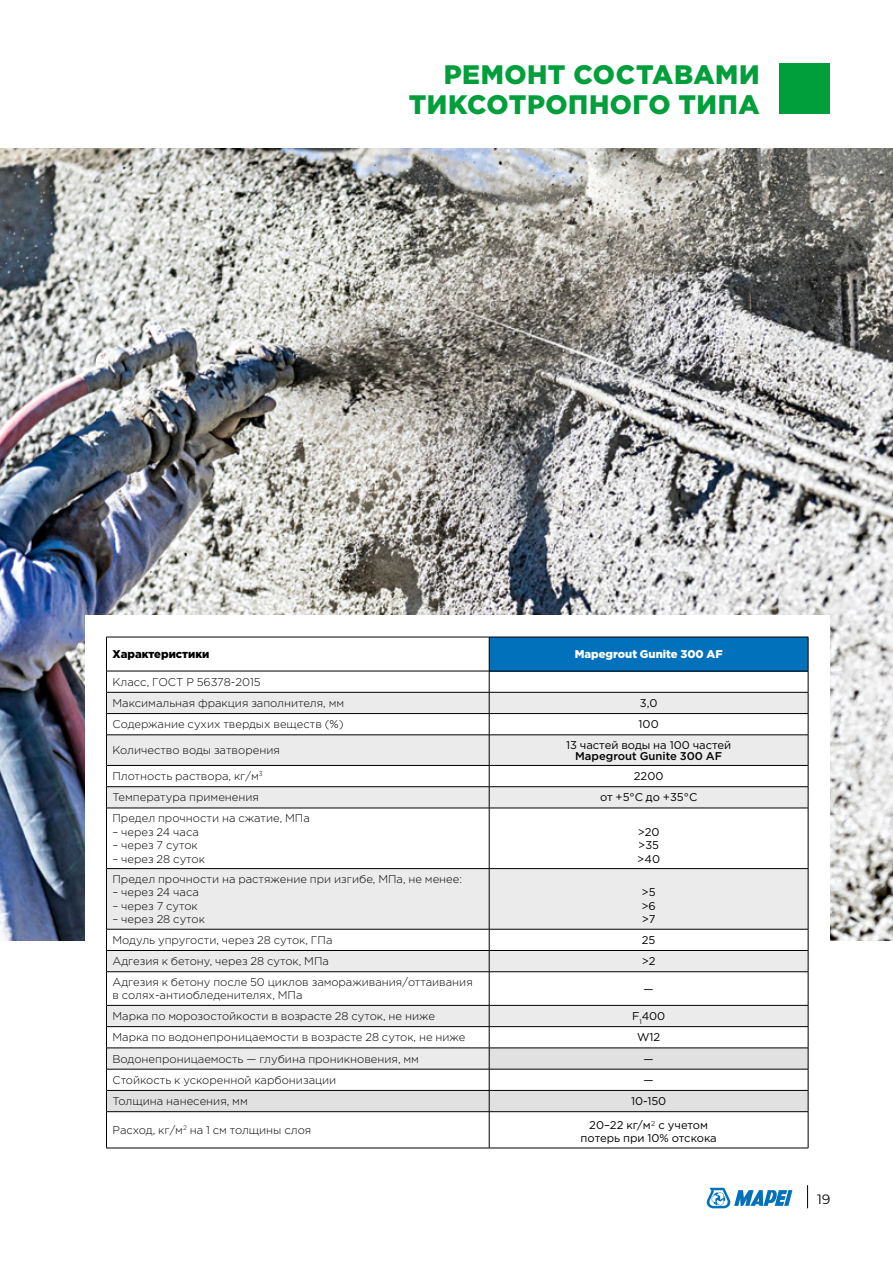
<style>
.page{position:relative;width:893px;height:1263px;background:#fff}
.page>*{position:absolute;margin:0;border:0;box-sizing:border-box;transform-origin:0 0}
.t1{font:900 26.7px/30px "Gotham Pro";letter-spacing:.025em;color:#009f3c}
.t2{font:13.5px "Montserrat";color:#000}
.t3{font:300 11.25px/21.3px "Gotham Pro";color:#000}
.t4{font:11.25px/13.5px "Gotham Pro";color:#000;text-align:justify}
.t5{font:900 11.25px "Gotham Pro";color:#fff}
.t6{font:500 11.25px "Gotham Pro";color:#000}
.t7{font:900 11.25px "Gotham Pro";color:#000}
.s1{font-family:"Montserrat";font-weight:300}
</style>
<div class="page">
<div style="left:779px;top:64px;width:50px;height:50px;background:#009f3c"></div>
<svg style="left:706px;top:1188px;width:86px;height:20px"></svg>
<svg style="left:807px;top:1185px;width:1px;height:23px"></svg>
<img style="left:0;top:149px;width:893px;height:791px">
<div style="left:85px;top:615px;width:744px;height:533px;background:#fff"></div>
<svg style="left:107px;top:735px;width:701px;height:413px"></svg>
<svg style="left:106px;top:637px;width:703px;height:98px"></svg>
<hr style="left:106px;top:734px;width:383px;height:1px;background:#000">
<hr style="left:106px;top:735px;width:1px;height:30px;background:#000">
<hr style="left:489px;top:734px;width:319px;height:1px;background:#000">
<hr style="left:489px;top:735px;width:1px;height:30px;background:#000">
<hr style="left:808px;top:735px;width:1px;height:30px;background:#000">
<hr style="left:106px;top:765px;width:383px;height:1px;background:#000">
<hr style="left:489px;top:765px;width:319px;height:1px;background:#000">
<hr style="left:106px;top:786px;width:383px;height:1px;background:#000">
<svg style="left:106px;top:766px;width:1px;height:42px"></svg>
<hr style="left:489px;top:786px;width:319px;height:1px;background:#000">
<svg style="left:489px;top:766px;width:1px;height:42px"></svg>
<svg style="left:808px;top:766px;width:1px;height:42px"></svg>
<hr style="left:106px;top:808px;width:383px;height:1px;background:#000">
<hr style="left:106px;top:808px;width:1px;height:60px;background:#000">
<hr style="left:489px;top:808px;width:319px;height:1px;background:#000">
<hr style="left:489px;top:808px;width:1px;height:60px;background:#000">
<hr style="left:808px;top:808px;width:1px;height:60px;background:#000">
<hr style="left:106px;top:868px;width:383px;height:1px;background:#000">
<hr style="left:106px;top:869px;width:1px;height:60px;background:#000">
<hr style="left:489px;top:868px;width:319px;height:1px;background:#000">
<hr style="left:489px;top:869px;width:1px;height:60px;background:#000">
<hr style="left:808px;top:869px;width:1px;height:60px;background:#000">
<hr style="left:106px;top:929px;width:383px;height:1px;background:#000">
<hr style="left:489px;top:929px;width:319px;height:1px;background:#000">
<hr style="left:106px;top:950px;width:383px;height:1px;background:#000">
<svg style="left:106px;top:929px;width:1px;height:42px"></svg>
<hr style="left:489px;top:950px;width:319px;height:1px;background:#000">
<svg style="left:489px;top:929px;width:1px;height:42px"></svg>
<svg style="left:808px;top:929px;width:1px;height:42px"></svg>
<hr style="left:106px;top:971px;width:383px;height:1px;background:#000">
<hr style="left:106px;top:972px;width:1px;height:33px;background:#000">
<hr style="left:489px;top:971px;width:319px;height:1px;background:#000">
<hr style="left:489px;top:972px;width:1px;height:33px;background:#000">
<hr style="left:808px;top:972px;width:1px;height:33px;background:#000">
<svg style="left:106px;top:1005px;width:703px;height:107px"></svg>
<hr style="left:106px;top:1111px;width:383px;height:1px;background:#000">
<hr style="left:106px;top:1112px;width:1px;height:36px;background:#000">
<hr style="left:489px;top:1111px;width:319px;height:1px;background:#000">
<hr style="left:489px;top:1112px;width:1px;height:36px;background:#000">
<hr style="left:808px;top:1112px;width:1px;height:36px;background:#000">
<hr style="left:106px;top:1148px;width:383px;height:1px;background:#000">
<hr style="left:489px;top:1148px;width:319px;height:1px;background:#000">
<h1 class="t1" style="left:409px;top:58px;width:349px;text-indent:35px">Ремонт составами ти ксотроп ного тип</h1>
<h1 class="t1" style="left:738px;top:88px;width:23px">а</h1>
<p class="t7" style="left:112px;top:648px;width:98px">Характеристики</p>
<p class="t5" style="left:575px;top:648px;width:149px">Mapegrout Gunite 300 AF</p>
<p class="t3" style="left:112px;top:671px;width:233px">Класс, ГОСТ Р 56378-2015<br>Максимальная фракция заполнителя, мм</p>
<p class="t4" style="left:640px;top:696px;width:19px">3,0</p>
<p class="t3" style="left:112px;top:714px;width:233px">Содержание сухих твердых веществ (%)</p>
<p class="t4" style="left:639px;top:717px;width:22px">100</p>
<p class="t3" style="left:112px;top:740px;width:169px">Количество воды затворения</p>
<p class="t4" style="left:566px;top:738px;width:167px">13 частей воды на 100 частей</p>
<p class="t6" style="left:575px;top:749px;width:149px">Mapegrout Gunite 300 AF</p>
<p class="t3" style="left:112px;top:766px;width:152px">Плотность раствора, кг/м<sup>3</sup></p>
<p class="t4" style="left:634px;top:769px;width:31px">2200</p>
<p class="t3" style="left:112px;top:787px;width:148px">Температура применения</p>
<p class="t4" style="left:600px;top:791px;width:99px">от +5°С до +35°С</p>
<p class="t3" style="left:112px;top:808px;width:199px">Предел прочности на сжатие, МПа</p>
<p class="t3" style="left:112px;top:821px;width:88px">– через 24 часа</p>
<p class="t3" style="left:112px;top:835px;width:87px">– через 7 суток</p>
<p class="t3" style="left:112px;top:848px;width:94px">– через 28 суток</p>
<p class="t4" style="left:637px;top:825px;width:24px">&gt;20 &gt;35 &gt;40</p>
<p class="t3" style="left:112px;top:868px;width:351px">Предел прочности на растяжение при изгибе, МПа, не менее:</p>
<p class="t3" style="left:112px;top:882px;width:88px">– через 24 часа</p>
<p class="t3" style="left:112px;top:895px;width:87px">– через 7 суток</p>
<p class="t3" style="left:112px;top:909px;width:94px">– через 28 суток</p>
<p class="t4" style="left:641px;top:885px;width:16px">&gt;5 &gt;6 &gt;7</p>
<p class="t3" style="left:112px;top:929px;width:222px">Модуль упругости, через 28 суток, ГПа</p>
<p class="t4" style="left:642px;top:933px;width:15px">25</p>
<p class="t3" style="left:112px;top:951px;width:218px">Адгезия к бетону, через 28 суток, МПа</p>
<p class="t4" style="left:642px;top:954px;width:15px">&gt;2</p>
<p class="t3" style="left:112px;top:975px;width:362px;line-height:13.5px">Адгезия к бетону после 50 циклов замораживания/оттаивания в солях-антиобледенителях, МПа</p>
<p class="t4" style="left:644px;top:982px;width:12px">—</p>
<p class="t3" style="left:112px;top:1005px;width:324px">Марка по морозостойкости в возрасте 28 суток, не ниже</p>
<p class="t4" style="left:632px;top:1009px;width:35px">F<sub>1</sub>400</p>
<p class="t3" style="left:112px;top:1027px;width:354px">Марка по водонепроницаемости в возрасте 28 суток, не ниже</p>
<p class="t4" style="left:637px;top:1030px;width:25px">W12</p>
<p class="t3" style="left:112px;top:1048px;width:308px">Водонепроницаемость — глубина проникновения, мм</p>
<p class="t4" style="left:644px;top:1052px;width:12px">—</p>
<p class="t3" style="left:112px;top:1069px;width:225px">Стойкость к ускоренной карбонизации</p>
<p class="t4" style="left:644px;top:1073px;width:12px">—</p>
<p class="t3" style="left:112px;top:1091px;width:137px">Толщина нанесения, мм</p>
<p class="t4" style="left:631px;top:1094px;width:37px">10-150</p>
<p class="t3" style="left:112px;top:1119px;width:200px">Расход, кг/м<sup>2</sup> на 1 см толщины слоя</p>
<p class="t4" style="left:581px;top:1118px;width:138px;text-align:center">20–22 кг/м<span class="s1">2</span> с учетом потерь при 10% отскока</p>
<p class="t2" style="left:817px;top:1189px;width:15px">19</p>
</div>
